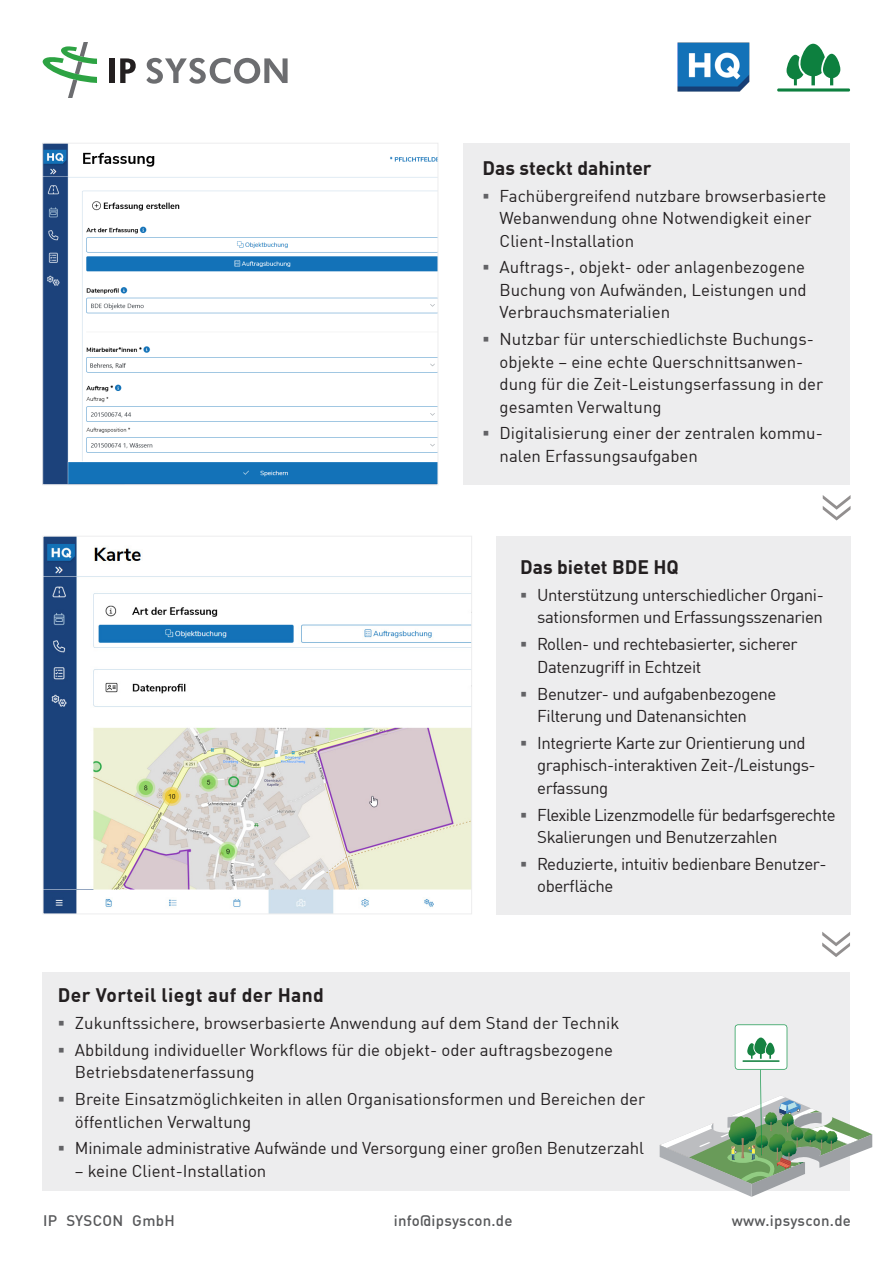
<style>
.page{position:relative;width:893px;height:1263px;background:#fff}
.page>*{position:absolute;margin:0;border:0;box-sizing:border-box;transform-origin:0 0}
.t1{font:700 19.2px "DIN Offc";color:#231f20}
.t2{font:700 19.2px "DIN Offc";letter-spacing:.02em;color:#231f20}
.t3{font:16.8px/22.5px "DIN Offc";letter-spacing:-.005em;color:#231f20}
.t4{font:16.8px/22.5px "DIN Offc";letter-spacing:-.025em;color:#231f20}
.t5{font:16.8px/22.5px "DIN Offc";letter-spacing:-.035em;color:#231f20}
.t6{font:500 15px "DIN Offc";letter-spacing:.02em;color:#57585a}
</style>
<div class="page">
<div style="left:109px;top:58px;width:5px;height:25px;background:#231f20"></div>
<svg style="left:120px;top:58px;width:16px;height:25px"></svg>
<svg style="left:146px;top:58px;width:142px;height:26px"></svg>
<svg style="left:43px;top:42px;width:54px;height:55px"></svg>
<div style="left:463px;top:143px;width:387px;height:342px;background:#ededee"></div>
<svg style="left:777px;top:43px;width:73px;height:49px"></svg>
<div style="left:43px;top:972px;width:807px;height:219px;background:#ededee"></div>
<svg style="left:660px;top:1024px;width:213px;height:173px"></svg>
<svg style="left:823px;top:495px;width:27px;height:25px"></svg>
<svg style="left:822px;top:932px;width:28px;height:25px"></svg>
<div style="left:496px;top:536px;width:354px;height:378px;background:#ededee"></div>
<img style="left:45px;top:538px;width:425px;height:374px">
<img style="left:44px;top:145px;width:392px;height:338px">
<div style="left:42px;top:143px;width:396px;height:342px;border:1px solid #ededee"></div>
<img style="left:677px;top:42px;width:73px;height:50px">
<p class="t1" style="left:483px;top:155px;width:170px">Das steckt dahinter</p>
<p class="t3" style="left:500px;top:184px;width:328px">Fachübergreifend nutzbare browserbasierte<br>Webanwendung ohne Notwendigkeit einer<br>Client-Installation</p>
<p class="t3" style="left:500px;top:256px;width:308px;text-align:justify">Auftrags-, objekt- oder anlagenbezogene Buchung von Aufwänden, Leistungen und Verbrauchsmaterialien</p>
<p class="t3" style="left:500px;top:327px;width:325px">Nutzbar für unterschiedlichste Buchungs&shy;objekte – eine echte Querschnittsanwen&shy;dung für die Zeit-Leistungserfassung in der gesamten Verwaltung</p>
<p class="t3" style="left:500px;top:422px;width:325px">Digitalisierung einer der zentralen kommu&shy;nalen Erfassungsaufgaben</p>
<p class="t1" style="left:520px;top:555px;width:160px">Das bietet BDE HQ</p>
<p class="t4" style="left:537px;top:583px;width:288px">Unterstützung unterschiedlicher Organi&shy;sationsformen und Erfassungsszenarien</p>
<p class="t4" style="left:537px;top:633px;width:262px">Rollen- und rechtebasierter, sicherer<br>Datenzugriff in Echtzeit</p>
<p class="t4" style="left:537px;top:682px;width:241px">Benutzer- und aufgabenbezogene<br>Filterung und Datenansichten</p>
<p class="t4" style="left:537px;top:731px;width:280px">Integrierte Karte zur Orientierung und graphisch-interaktiven Zeit-/Leistungs&shy;erfassung</p>
<p class="t5" style="left:537px;top:803px;width:300px">Flexible Lizenzmodelle für bedarfsgerechte<br>Skalierungen und Benutzerzahlen</p>
<p class="t4" style="left:537px;top:852px;width:291px">Reduzierte, intuitiv bedienbare Benutzer&shy;oberfläche</p>
<p class="t2" style="left:58px;top:983px;width:268px">Der Vorteil liegt auf der Hand</p>
<p class="t3" style="left:75px;top:1011px;width:546px">Zukunftssichere, browserbasierte Anwendung auf dem Stand der Technik</p>
<p class="t3" style="left:75px;top:1038px;width:540px">Abbildung individueller Workflows für die objekt- oder auftragsbezogene<br>Betriebsdatenerfassung</p>
<p class="t3" style="left:75px;top:1087px;width:572px">Breite Einsatzmöglichkeiten in allen Organisationsformen und Bereichen der öffentlichen Verwaltung</p>
<p class="t3" style="left:75px;top:1137px;width:571px">Minimale administrative Aufwände und Versorgung einer großen Benutzerzahl</p>
<p class="t3" style="left:75px;top:1159px;width:193px">– keine Client-Installation</p>
<p class="t6" style="left:43px;top:1211px;width:133px">IP SYSCON GmbH</p>
<p class="t6" style="left:394px;top:1211px;width:120px">info@ipsyscon.de</p>
<p class="t6" style="left:732px;top:1211px;width:121px">www.ipsyscon.de</p>
</div>
